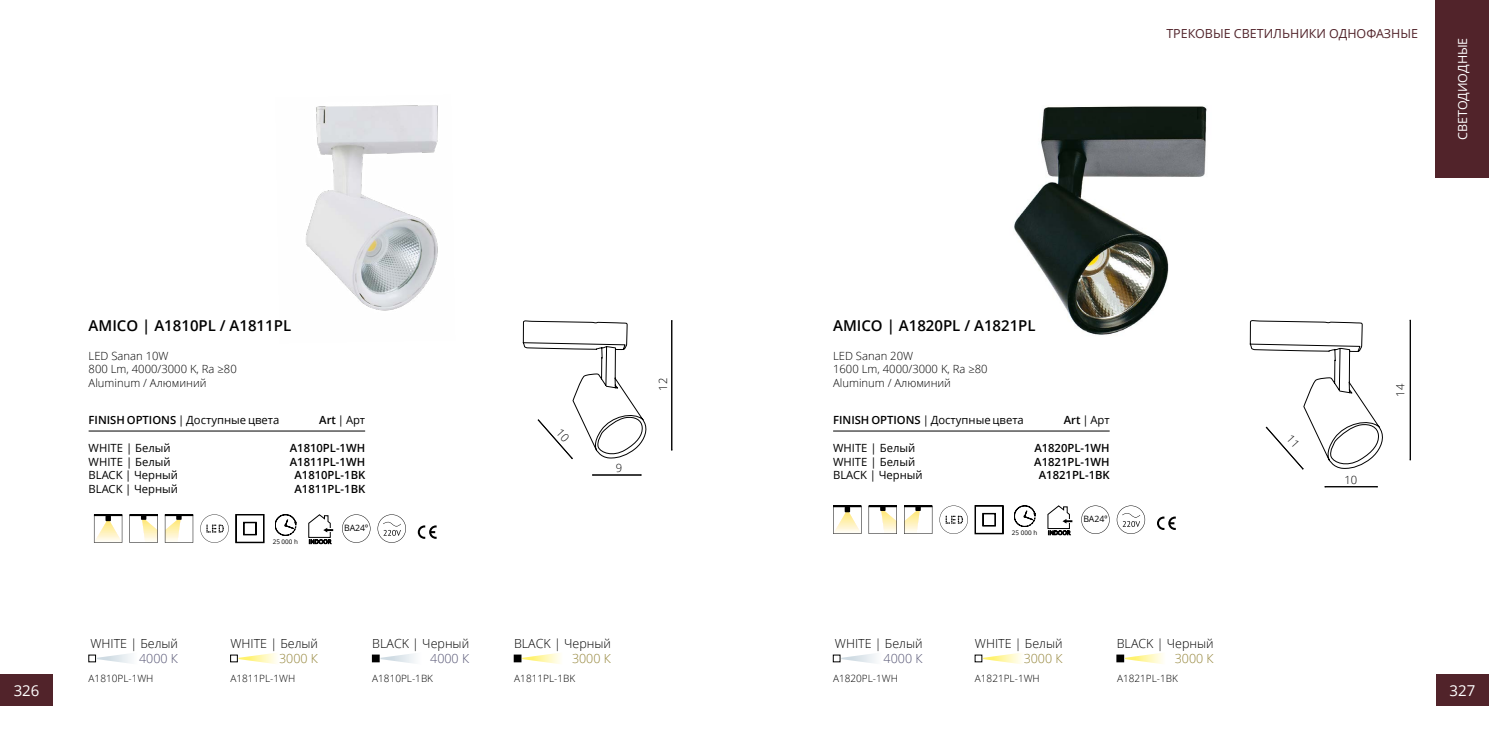
<style>
.page{position:relative;width:1489px;height:745px;background:#fff}
.page>*{position:absolute;margin:0;border:0;box-sizing:border-box;transform-origin:0 0}
.t1{font:600 15px "Open Sans";color:#000}
.t2{font:15px "Open Sans";color:#fff}
.t3{font:300 12.5px "Open Sans";color:#000}
.t4{font:12.5px "Open Sans";color:#51232a}
.t5{font:300 12.5px "Open Sans";color:#95863b}
.t6{font:300 12.5px "Open Sans";color:#565574}
.t7{font:12.5px "Open Sans";color:#fff}
.t8{font:11.25px "Open Sans";color:#000}
.t9{font:300 11.25px/13.5px "Open Sans";color:#000}
.t10{font:600 11.25px "Open Sans";color:#000}
.t11{font:300 10px "Open Sans";color:#000}
.t12{font:8.75px "Open Sans";color:#000}
.t13{font:6.38px "Open Sans";color:#000}
.t14{font:5.75px "Open Sans";color:#000}
.s1{font-weight:600}
.s2{font-family:"Minion Pro"}
</style>
<div class="page">
<img style="left:305px;top:105px;width:133px;height:206px">
<svg style="left:94px;top:514px;width:28px;height:29px"></svg>
<svg style="left:129px;top:514px;width:29px;height:29px"></svg>
<svg style="left:165px;top:514px;width:28px;height:29px"></svg>
<svg style="left:200px;top:514px;width:29px;height:28px"></svg>
<svg style="left:236px;top:514px;width:28px;height:28px"></svg>
<svg style="left:275px;top:514px;width:21px;height:21px"></svg>
<svg style="left:308px;top:514px;width:25px;height:23px"></svg>
<svg style="left:342px;top:514px;width:28px;height:28px"></svg>
<svg style="left:377px;top:514px;width:29px;height:28px"></svg>
<svg style="left:418px;top:525px;width:18px;height:13px"></svg>
<hr style="left:89px;top:430px;width:276px;height:1px;background:#000">
<hr style="left:592px;top:474px;width:49px;height:1px;background:#000">
<hr style="left:671px;top:320px;width:1px;height:130px;background:#000">
<div style="left:89px;top:654px;width:7px;height:7px;border:1px solid #000"></div>
<svg style="left:97px;top:654px;width:35px;height:9px"></svg>
<div style="left:372px;top:654px;width:7px;height:7px;background:#000"></div>
<div style="left:372px;top:654px;width:7px;height:7px;border:1px solid #000"></div>
<svg style="left:380px;top:654px;width:35px;height:9px"></svg>
<svg style="left:238px;top:653px;width:39px;height:11px"></svg>
<div style="left:514px;top:654px;width:7px;height:7px;background:#000"></div>
<div style="left:514px;top:654px;width:7px;height:7px;border:1px solid #000"></div>
<svg style="left:522px;top:653px;width:39px;height:11px"></svg>
<img style="left:1014px;top:106px;width:193px;height:229px">
<svg style="left:833px;top:505px;width:28px;height:29px"></svg>
<svg style="left:868px;top:505px;width:28px;height:29px"></svg>
<svg style="left:904px;top:505px;width:28px;height:29px"></svg>
<svg style="left:939px;top:505px;width:28px;height:28px"></svg>
<svg style="left:974px;top:505px;width:29px;height:28px"></svg>
<svg style="left:1014px;top:505px;width:21px;height:21px"></svg>
<svg style="left:1047px;top:505px;width:25px;height:23px"></svg>
<svg style="left:1081px;top:505px;width:28px;height:28px"></svg>
<svg style="left:1116px;top:505px;width:28px;height:28px"></svg>
<svg style="left:1157px;top:516px;width:18px;height:13px"></svg>
<hr style="left:833px;top:430px;width:276px;height:1px;background:#000">
<hr style="left:1324px;top:486px;width:53px;height:1px;background:#000">
<hr style="left:1409px;top:320px;width:1px;height:139px;background:#000">
<div style="left:833px;top:654px;width:7px;height:7px;border:1px solid #000"></div>
<svg style="left:841px;top:654px;width:35px;height:9px"></svg>
<svg style="left:983px;top:653px;width:39px;height:11px"></svg>
<div style="left:1116px;top:654px;width:7px;height:7px;background:#000"></div>
<div style="left:1116px;top:654px;width:7px;height:7px;border:1px solid #000"></div>
<svg style="left:1124px;top:653px;width:39px;height:11px"></svg>
<div style="left:0;top:673px;width:53px;height:32px;background:#51232a"></div>
<div style="left:1435px;top:673px;width:53px;height:32px;background:#51232a"></div>
<div style="left:1435px;top:0;width:53px;height:177px;background:#51232a"></div>
<svg style="left:522px;top:320px;width:124px;height:139px"></svg>
<svg style="left:1249px;top:320px;width:133px;height:149px"></svg>
<p class="t4" style="left:1166px;top:25px;width:253px">ТРЕКОВЫЕ СВЕТИЛЬНИКИ ОДНОФАЗНЫЕ</p>
<p class="t7" style="left:1453px;top:140px;width:104px;rotate:-90deg">СВЕТОДИОДНЫЕ</p>
<h1 class="t1" style="left:89px;top:315px;width:204px">AMICO | A1810PL / A1811PL</h1>
<p class="t9" style="left:89px;top:348px;width:150px">LED Sanan 10W<br>800 Lm, 4000/3000 K, Ra ≥80<br>Aluminum / Алюминий</p>
<p class="t8" style="left:89px;top:411px;width:192px"><span class="s1">FINISH OPTIONS</span> | Доступные цвета</p>
<p class="t8" style="left:319px;top:411px;width:47px"><span class="s1">Art</span> | Арт</p>
<p class="t8" style="left:89px;top:440px;width:84px">WHITE | Белый</p>
<p class="t10" style="left:290px;top:440px;width:77px">A1810PL-1WH</p>
<p class="t8" style="left:89px;top:453px;width:84px">WHITE | Белый</p>
<p class="t10" style="left:290px;top:453px;width:77px">A1811PL-1WH</p>
<p class="t8" style="left:89px;top:467px;width:91px">BLACK | Черный</p>
<p class="t10" style="left:294px;top:467px;width:72px">A1810PL-1BK</p>
<p class="t8" style="left:89px;top:480px;width:91px">BLACK | Черный</p>
<p class="t10" style="left:294px;top:480px;width:72px">A1811PL-1BK</p>
<p class="t9" style="left:616px;top:460px;width:8px">9</p>
<p class="t9" style="left:656px;top:390px;width:14px;rotate:-90deg">12</p>
<h1 class="t1" style="left:833px;top:315px;width:204px">AMICO | A1820PL / A1821PL</h1>
<p class="t9" style="left:833px;top:348px;width:156px">LED Sanan 20W<br>1600 Lm, 4000/3000 K, Ra ≥80<br>Aluminum / Алюминий</p>
<p class="t8" style="left:833px;top:411px;width:192px"><span class="s1">FINISH OPTIONS</span> | Доступные цвета</p>
<p class="t8" style="left:1063px;top:411px;width:47px"><span class="s1">Art</span> | Арт</p>
<p class="t8" style="left:833px;top:440px;width:84px">WHITE | Белый</p>
<p class="t10" style="left:1034px;top:440px;width:77px">A1820PL-1WH</p>
<p class="t8" style="left:833px;top:453px;width:84px">WHITE | Белый</p>
<p class="t10" style="left:1034px;top:453px;width:77px">A1821PL-1WH</p>
<p class="t8" style="left:833px;top:467px;width:91px">BLACK | Черный</p>
<p class="t10" style="left:1038px;top:467px;width:72px">A1821PL-1BK</p>
<p class="t9" style="left:1344px;top:472px;width:14px">10</p>
<p class="t9" style="left:1393px;top:396px;width:14px;rotate:-90deg">14</p>
<p class="t12" style="left:1083px;top:513px;width:25px">BA24<span class="s2">⁰</span></p>
<p class="t12" style="left:344px;top:521px;width:25px">BA24<span class="s2">⁰</span></p>
<p class="t13" style="left:1011px;top:528px;width:27px">25 000 h</p>
<p class="t14" style="left:1047px;top:528px;width:24px">INDOOR</p>
<p class="t13" style="left:273px;top:536px;width:27px">25 000 h</p>
<p class="t14" style="left:309px;top:537px;width:24px">INDOOR</p>
<p class="t3" style="left:90px;top:634px;width:89px">WHITE | Белый</p>
<p class="t6" style="left:139px;top:649px;width:40px">4000 К</p>
<p class="t3" style="left:230px;top:634px;width:89px">WHITE | Белый</p>
<p class="t5" style="left:279px;top:649px;width:40px">3000 К</p>
<p class="t3" style="left:372px;top:634px;width:98px">BLACK | Черный</p>
<p class="t6" style="left:430px;top:649px;width:40px">4000 К</p>
<p class="t3" style="left:514px;top:634px;width:98px">BLACK | Черный</p>
<p class="t5" style="left:572px;top:649px;width:40px">3000 К</p>
<p class="t3" style="left:834px;top:634px;width:89px">WHITE | Белый</p>
<p class="t6" style="left:883px;top:649px;width:40px">4000 К</p>
<p class="t3" style="left:974px;top:634px;width:89px">WHITE | Белый</p>
<p class="t5" style="left:1023px;top:649px;width:40px">3000 К</p>
<p class="t3" style="left:1116px;top:634px;width:98px">BLACK | Черный</p>
<p class="t5" style="left:1174px;top:649px;width:40px">3000 К</p>
<p class="t11" style="left:89px;top:670px;width:66px">A1810PL-1WH</p>
<p class="t11" style="left:230px;top:670px;width:66px">A1811PL-1WH</p>
<p class="t11" style="left:372px;top:670px;width:62px">A1810PL-1BK</p>
<p class="t11" style="left:514px;top:670px;width:62px">A1811PL-1BK</p>
<p class="t11" style="left:833px;top:670px;width:66px">A1820PL-1WH</p>
<p class="t11" style="left:974px;top:670px;width:66px">A1821PL-1WH</p>
<p class="t11" style="left:1116px;top:670px;width:62px">A1821PL-1BK</p>
<h1 class="t2" style="left:14px;top:679px;width:27px">326</h1>
<h1 class="t2" style="left:1449px;top:679px;width:27px">327</h1>
</div>
